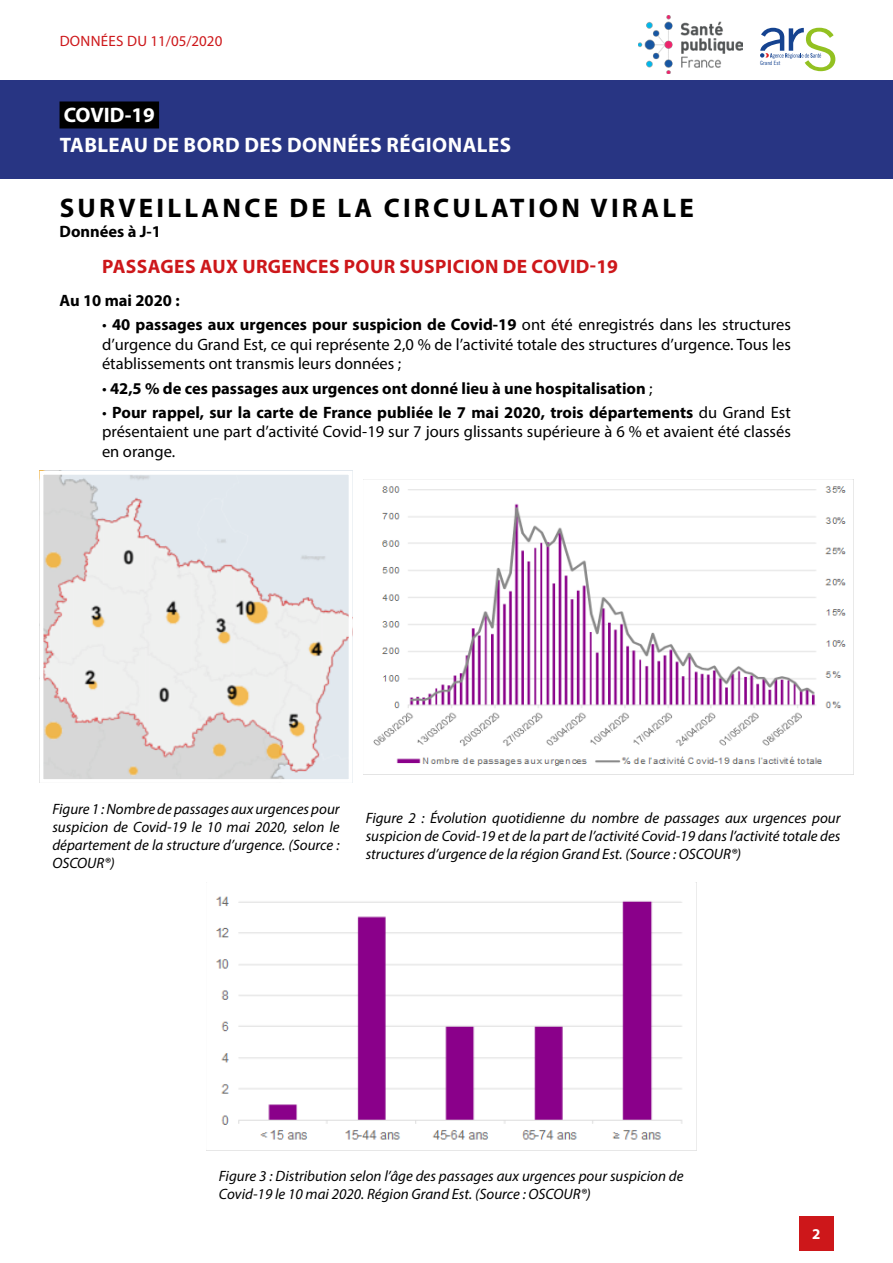
<style>
.page{position:relative;width:893px;height:1263px;background:#fff}
.page>*{position:absolute;margin:0;border:0;box-sizing:border-box;transform-origin:0 0}
.t1{font:700 27px "Myriad Pro";letter-spacing:.12em;color:#000}
.t2{font:700 21px/29.4px "Myriad Pro";letter-spacing:.02em;color:#fff}
.t3{font:700 19.5px "Myriad Pro";letter-spacing:.02em;color:#cd171a}
.t4{font:16.5px/19.8px "Myriad Pro";color:#000;text-align:justify}
.t5{font:700 16.5px "Myriad Pro";color:#000}
.t6{font:italic 15px/18px "Myriad Pro";color:#000;text-align:justify}
.t7{font:15px "Myriad Pro";letter-spacing:.02em;color:#cd171a}
.t8{font:700 15px "Myriad Pro";color:#fff}
.t9{font:5.85px "Trade Gothic LT Std Cn 18";color:#154390}
.s1{font-weight:700}
.s2{font-weight:400}
</style>
<div class="page">
<div style="left:0;top:80px;width:893px;height:99px;background:#283583"></div>
<div style="left:60px;top:101px;width:99px;height:27px;background:#000"></div>
<div style="left:799px;top:1216px;width:34px;height:34px;background:#cd171a"></div>
<img style="left:638px;top:15px;width:104px;height:59px">
<svg style="left:760px;top:28px;width:75px;height:43px"></svg>
<img style="left:45px;top:476px;width:302px;height:302px">
<div style="left:40px;top:471px;width:312px;height:312px;border:4px solid #fff"></div>
<img style="left:373px;top:486px;width:473px;height:280px">
<img style="left:216px;top:896px;width:467px;height:244px">
<p class="t7" style="left:60px;top:31px;width:164px">DONNÉES DU 11/05/2020</p>
<h2 class="t2" style="left:60px;top:100px;width:453px">COVID-19<br>TABLEAU DE BORD DES DONNÉES RÉGIONALES</h2>
<p class="t9" style="left:760px;top:59px;width:22px">Grand Est</p>
<h1 class="t1" style="left:60px;top:191px;width:635px">SURVEILLANCE DE LA CIRCULATION VIRALE</h1>
<p class="t5" style="left:60px;top:221px;width:103px">Données à J-1</p>
<h3 class="t3" style="left:102px;top:254px;width:517px">PASSAGES AUX URGENCES POUR SUSPICION DE COVID-19</h3>
<p class="t5" style="left:60px;top:289px;width:122px">Au 10 mai 2020 :</p>
<p class="t4" style="left:102px;top:314px;width:690px">• <span class="s1">40 passages aux urgences pour suspicion de Covid-19</span> ont été enregistrés dans les structures d’urgence du Grand Est, ce qui représente 2,0 % de l’activité totale des structures d’urgence. Tous les établissements ont transmis leurs données ;</p>
<p class="t5" style="left:102px;top:377px;width:552px"><span class="s2">•</span> 42,5 % de ces passages aux urgences ont donné lieu à une hospitalisation <span class="s2">;</span></p>
<p class="t4" style="left:102px;top:402px;width:690px">• <span class="s1">Pour rappel, sur la carte de France publiée le 7 mai 2020, trois départements</span> du Grand Est présentaient une part d’activité Covid-19 sur 7 jours glissants supérieure à 6 % et avaient été classés en orange.</p>
<p class="t6" style="left:52px;top:800px;width:289px">Figure 1 : Nombre de passages aux urgences pour suspicion de Covid-19 le 10 mai 2020, selon le département de la structure d’urgence. (Source :<br>OSCOUR®)</p>
<p class="t6" style="left:366px;top:809px;width:476px">Figure 2 : Évolution quotidienne du nombre de passages aux urgences pour suspicion de Covid-19 et de la part de l’activité Covid-19 dans l’activité totale des structures d’urgence de la région Grand Est. (Source : OSCOUR®)</p>
<p class="t6" style="left:219px;top:1167px;width:466px">Figure 3 : Distribution selon l’âge des passages aux urgences pour suspicion de<br>Covid-19 le 10 mai 2020. Région Grand Est. (Source : OSCOUR®)</p>
<p class="t8" style="left:812px;top:1224px;width:10px">2</p>
</div>
